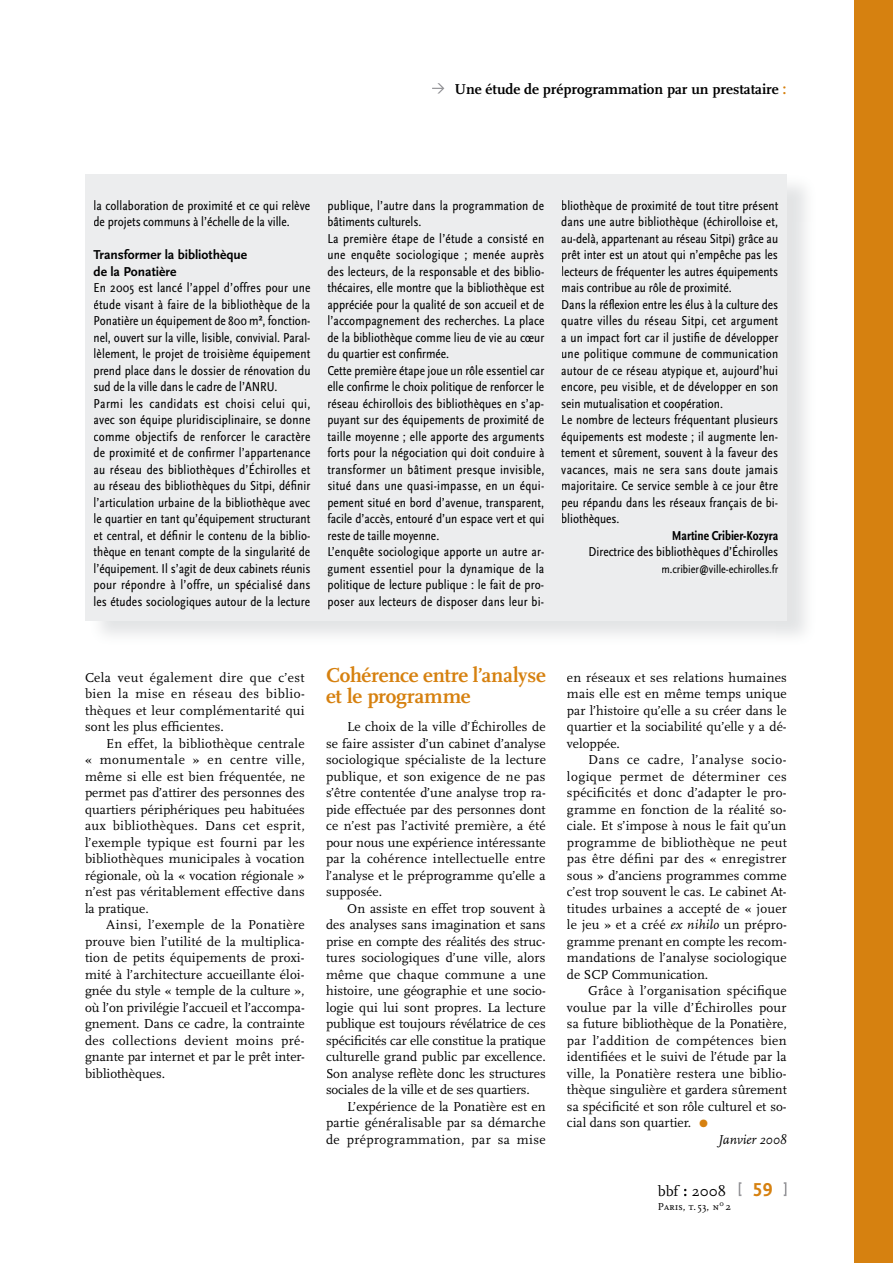
<style>
.page{position:relative;width:893px;height:1263px;background:#fff}
.page>*{position:absolute;margin:0;border:0;box-sizing:border-box;transform-origin:0 0}
.t1{font:700 21px/21px "Scala";letter-spacing:-.01em;color:#d68110}
.t2{font:700 19.5px "Scala Sans LF";color:#d68110}
.t3{font:700 15px "Scala";color:#000}
.t4{font:15px "Scala";color:#000}
.t5{font:13.5px/16.5px "Scala Sans Regular Con";letter-spacing:.005em;color:#000}
.t6{font:13.5px/16.5px "Scala";color:#000;text-align:justify}
.t7{font:700 13.5px/16.5px "Scala Sans";color:#000}
.t8{font:13.5px "Scala Sans Bold Con";color:#000}
.t9{font:italic 13.5px "Scala";color:#000}
.t10{font:12px "Scala Sans Regular Con";color:#000}
.t11{font:10.5px "Scala Caps";color:#000}
.s1{font-size:16.5px;color:#d68110}
.s2{font-style:italic}
.s3{font-family:"Scala Sans";font-weight:700}
</style>
<div class="page">
<svg style="left:739px;top:1182px;width:2px;height:14px"></svg>
<svg style="left:784px;top:1182px;width:2px;height:14px"></svg>
<div style="left:855px;top:0;width:38px;height:1263px;background:#d68110"></div>
<svg style="left:432px;top:83px;width:12px;height:11px"></svg>
<img style="left:350px;top:666px;width:168px;height:1px">
<div style="left:85px;top:174px;width:702px;height:447px;background:#ecedee"></div>
<p class="t3" style="left:454px;top:81px;width:334px">Une étude de préprogrammation par un prestataire <span class="s1">:</span></p>
<p class="t5" style="left:94px;top:198px;width:218px">la collaboration de proximité et ce qui relève de projets communs à l’échelle de la ville.</p>
<p class="t7" style="left:94px;top:247px;width:155px">Transformer la bibliothèque de la Ponatière</p>
<p class="t5" style="left:94px;top:280px;width:218px">En 2005 est lancé l’appel d’offres pour une étude visant à faire de la bibliothèque de la Ponatière un équipement de 800 m², fonction&shy;nel, ouvert sur la ville, lisible, convivial. Paral&shy;lèlement, le projet de troisième équipement prend place dans le dossier de rénovation du sud de la ville dans le cadre de l’ANRU.<br>Parmi les candidats est choisi celui qui, avec son équipe pluridisciplinaire, se donne comme objectifs de renforcer le caractère de proximité et de confirmer l’appartenance au réseau des bibliothèques d’Échirolles et au réseau des bibliothèques du Sitpi, définir l’articulation urbaine de la bibliothèque avec le quartier en tant qu’équipement structurant et central, et définir le contenu de la biblio&shy;thèque en tenant compte de la singularité de l’équipement. Il s’agit de deux cabinets réunis pour répondre à l’offre, un spécialisé dans les études sociologiques autour de la lecture</p>
<p class="t5" style="left:327px;top:198px;width:219px">publique, l’autre dans la programmation de bâtiments culturels.<br>La première étape de l’étude a consisté en une enquête sociologique ; menée auprès des lecteurs, de la responsable et des biblio&shy;thécaires, elle montre que la bibliothèque est appréciée pour la qualité de son accueil et de l’accompagnement des recherches. La place de la bibliothèque comme lieu de vie au cœur du quartier est confirmée.<br>Cette première étape joue un rôle essentiel car elle confirme le choix politique de renforcer le réseau échirollois des bibliothèques en s’ap&shy;puyant sur des équipements de proximité de taille moyenne ; elle apporte des arguments forts pour la négociation qui doit conduire à transformer un bâtiment presque invisible, situé dans une quasi-impasse, en un équi&shy;pement situé en bord d’avenue, transparent, facile d’accès, entouré d’un espace vert et qui reste de taille moyenne.<br>L’enquête sociologique apporte un autre ar&shy;gument essentiel pour la dynamique de la politique de lecture publique : le fait de pro&shy;poser aux lecteurs de disposer dans leur bi-</p>
<p class="t5" style="left:561px;top:198px;width:219px">bliothèque de proximité de tout titre présent dans une autre bibliothèque (échirolloise et, au-delà, appartenant au réseau Sitpi) grâce au prêt inter est un atout qui n’empêche pas les lecteurs de fréquenter les autres équipements mais contribue au rôle de proximité.<br>Dans la réflexion entre les élus à la culture des quatre villes du réseau Sitpi, cet argument a un impact fort car il justifie de développer une politique commune de communication autour de ce réseau atypique et, aujourd’hui encore, peu visible, et de développer en son sein mutualisation et coopération.<br>Le nombre de lecteurs fréquentant plusieurs équipements est modeste ; il augmente len&shy;tement et sûrement, souvent à la faveur des vacances, mais ne sera sans doute jamais majoritaire. Ce service semble à ce jour être peu répandu dans les réseaux français de bi&shy;bliothèques.</p>
<p class="t8" style="left:672px;top:528px;width:108px">Martine Cribier-Kozyra</p>
<p class="t5" style="left:588px;top:544px;width:191px">Directrice des bibliothèques d’Échirolles</p>
<p class="t10" style="left:661px;top:562px;width:118px">m.cribier@ville-echirolles.fr</p>
<p class="t6" style="left:85px;top:669px;width:221px">Cela veut également dire que c’est bien la mise en réseau des biblio&shy;thèques et leur complémentarité qui sont les plus efficientes.</p>
<p class="t6" style="left:85px;top:735px;width:221px;text-indent:21px">En effet, la bibliothèque centrale « monumentale » en centre ville, même si elle est bien fréquentée, ne permet pas d’attirer des personnes des quartiers périphériques peu habituées aux bibliothèques. Dans cet esprit, l’exemple typique est fourni par les bibliothèques municipales à vocation régionale, où la « vocation régionale » n’est pas véritablement effective dans la pratique.</p>
<p class="t6" style="left:85px;top:917px;width:221px;text-indent:21px">Ainsi, l’exemple de la Ponatière prouve bien l’utilité de la multiplica&shy;tion de petits équipements de proxi&shy;mité à l’architecture accueillante éloi&shy;gnée du style « temple de la culture », où l’on privilégie l’accueil et l’accompa&shy;gnement. Dans ce cadre, la contrainte des collections devient moins pré&shy;gnante par internet et par le prêt inter&shy;bibliothèques.</p>
<h1 class="t1" style="left:326px;top:664px;width:221px">Cohérence entre l’analyse et le programme</h1>
<p class="t6" style="left:326px;top:719px;width:221px;text-indent:21px">Le choix de la ville d’Échirolles de se faire assister d’un cabinet d’analyse sociologique spécialiste de la lecture publique, et son exigence de ne pas s’être contentée d’une analyse trop ra&shy;pide effectuée par des personnes dont ce n’est pas l’activité première, a été pour nous une expérience intéressante par la cohérence intellectuelle entre l’analyse et le préprogramme qu’elle a supposée.</p>
<p class="t6" style="left:326px;top:900px;width:221px;text-indent:21px">On assiste en effet trop souvent à des analyses sans imagination et sans prise en compte des réalités des struc&shy;tures sociologiques d’une ville, alors même que chaque commune a une histoire, une géographie et une socio&shy;logie qui lui sont propres. La lecture publique est toujours révélatrice de ces spécificités car elle constitue la pratique culturelle grand public par excellence.<br>Son analyse reflète donc les structures sociales de la ville et de ses quartiers.</p>
<p class="t6" style="left:326px;top:1098px;width:221px;text-indent:21px">L’expérience de la Ponatière est en partie généralisable par sa démarche de préprogrammation, par sa mise</p>
<p class="t6" style="left:567px;top:669px;width:221px">en réseaux et ses relations humaines mais elle est en même temps unique par l’histoire qu’elle a su créer dans le quartier et la sociabilité qu’elle y a dé&shy;veloppée.</p>
<p class="t6" style="left:567px;top:752px;width:221px;text-indent:21px">Dans ce cadre, l’analyse socio&shy;logique permet de déterminer ces spécificités et donc d’adapter le pro&shy;gramme en fonction de la réalité so&shy;ciale. Et s’impose à nous le fait qu’un programme de bibliothèque ne peut pas être défini par des « enregistrer sous » d’anciens programmes comme c’est trop souvent le cas. Le cabinet At&shy;titudes urbaines a accepté de « jouer le jeu » et a créé <span class="s2">ex nihilo</span> un prépro&shy;gramme prenant en compte les recom&shy;mandations de l’analyse sociologique de SCP Communication.</p>
<p class="t6" style="left:567px;top:983px;width:221px;text-indent:21px">Grâce à l’organisation spécifique voulue par la ville d’Échirolles pour sa future bibliothèque de la Ponatière, par l’addition de compétences bien identifiées et le suivi de l’étude par la ville, la Ponatière restera une biblio&shy;thèque singulière et gardera sûrement sa spécificité et son rôle culturel et so&shy;cial dans son quartier.</p>
<p class="t9" style="left:698px;top:1132px;width:90px"><sup>•</sup> Janvier 2008</p>
<p class="t4" style="left:658px;top:1183px;width:70px">bbf <span class="s3">:</span> 2008</p>
<h2 class="t2" style="left:753px;top:1179px;width:21px">59</h2>
<p class="t11" style="left:658px;top:1200px;width:75px">Paris, t. 53, n<sup>o</sup> 2</p>
</div>
